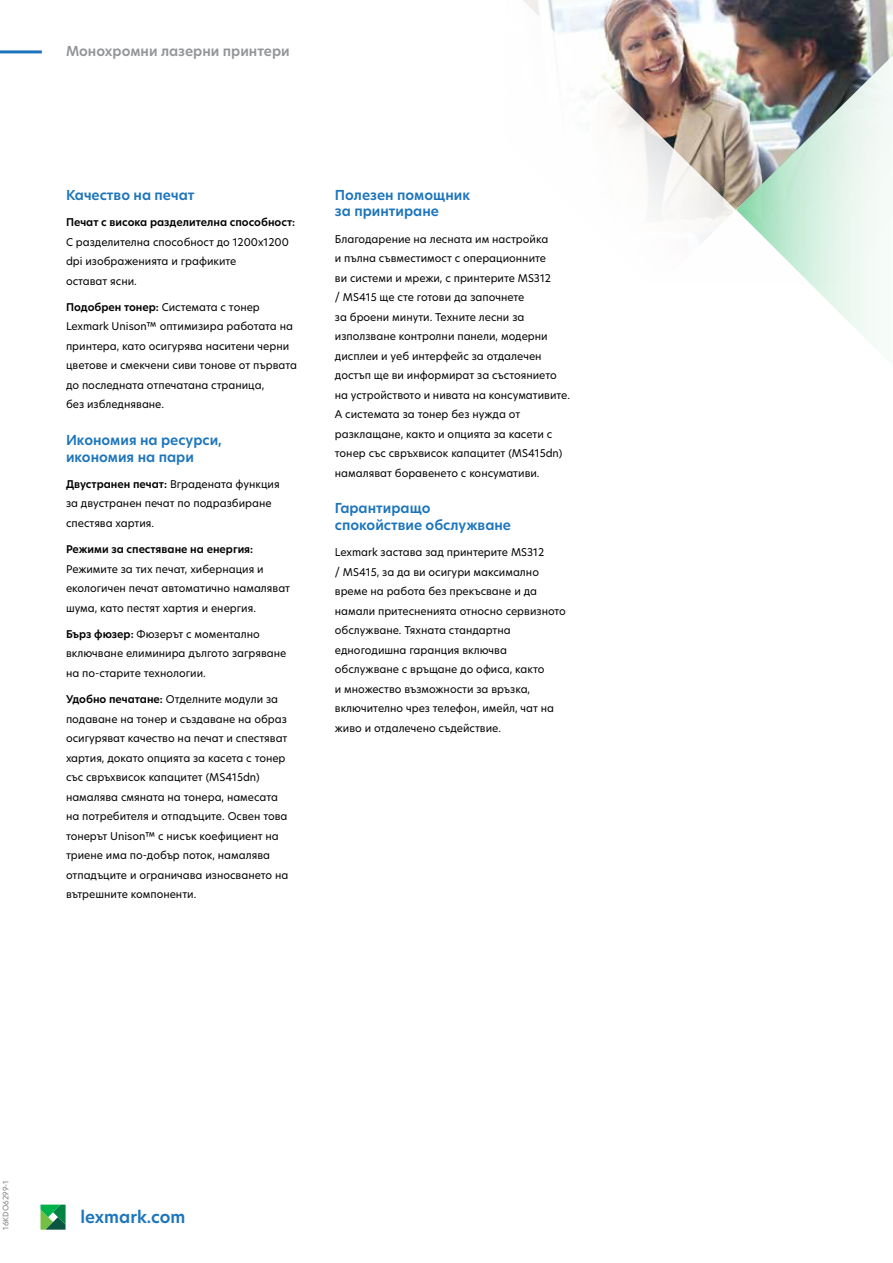
<style>
.page{position:relative;width:893px;height:1263px;background:#fff}
.page>*{position:absolute;margin:0;border:0;box-sizing:border-box;transform-origin:0 0}
.t1{font:600 16.5px "TP Hero";color:#1c75bc}
.t2{font:600 13.5px/16.5px "TP Hero";color:#1c75bc}
.t3{font:600 13.5px "TP Hero";color:#939598}
.t4{font:10.5px/19.5px "TP Hero";color:#000}
.t5{font:600 10.5px "TP Hero";color:#000}
.t6{font:7.5px "TP Hero";color:#7e7e85}
.s1{font-weight:600}
</style>
<div class="page">
<img style="left:523px;top:0;width:370px;height:243px">
<img style="left:736px;top:40px;width:157px;height:309px">
<hr style="left:0;top:50px;width:42px;height:3px;background:#1c75bc">
<svg style="left:40px;top:1204px;width:26px;height:26px"></svg>
<p class="t3" style="left:66px;top:42px;width:225px">Монохромни лазерни принтери</p>
<p class="t2" style="left:66px;top:187px;width:130px">Качество на печат</p>
<p class="t5" style="left:66px;top:215px;width:231px">Печат с висока разделителна способност:</p>
<p class="t4" style="left:66px;top:232px;width:224px">С разделителна способност до 1200x1200 dpi изображенията и графиките<br>остават ясни.</p>
<p class="t4" style="left:66px;top:297px;width:233px"><span class="s1">Подобрен тонер:</span> Системата с тонер Lexmark Unison™ оптимизира работата на принтера, като осигурява наситени черни цветове и смекчени сиви тонове от първата до последната отпечатана страница,<br>без избледняване.</p>
<p class="t2" style="left:66px;top:432px;width:157px">Икономия на ресурси, икономия на пари</p>
<p class="t4" style="left:66px;top:474px;width:215px"><span class="s1">Двустранен печат:</span> Вградената функция за двустранен печат по подразбиране спестява хартия.</p>
<p class="t5" style="left:66px;top:542px;width:189px">Режими за спестяване на енергия:</p>
<p class="t4" style="left:66px;top:559px;width:226px">Режимите за тих печат, хибернация и екологичен печат автоматично намаляват шума, като пестят хартия и енергия.</p>
<p class="t4" style="left:66px;top:624px;width:222px"><span class="s1">Бърз фюзер:</span> Фюзерът с моментално включване елиминира дългото загряване на по-старите технологии.</p>
<p class="t4" style="left:66px;top:689px;width:224px"><span class="s1">Удобно печатане:</span> Отделните модули за подаване на тонер и създаване на образ осигуряват качество на печат и спестяват хартия, докато опцията за касета с тонер със свръхвисок капацитет (MS415dn) намалява смяната на тонера, намесата на потребителя и отпадъците. Освен това тонерът Unison™ с нисък коефициент на триене има по-добър поток, намалява отпадъците и ограничава износването на вътрешните компоненти.</p>
<p class="t2" style="left:335px;top:187px;width:137px">Полезен помощник за принтиране</p>
<p class="t4" style="left:335px;top:229px;width:237px">Благодарение на лесната им настройка<br>и пълна съвместимост с операционните<br>ви системи и мрежи, с принтерите MS312<br>/ MS415 ще сте готови да започнете<br>за броени минути. Техните лесни за използване контролни панели, модерни дисплеи и уеб интерфейс за отдалечен достъп ще ви информират за състоянието на устройството и нивата на консумативите.<br>А системата за тонер без нужда от разклащане, както и опцията за касети с тонер със свръхвисок капацитет (MS415dn) намаляват боравенето с консумативи.</p>
<p class="t2" style="left:335px;top:500px;width:178px">Гарантиращо спокойствие обслужване</p>
<p class="t4" style="left:335px;top:542px;width:232px">Lexmark застава зад принтерите MS312<br>/ MS415, за да ви осигури максимално време на работа без прекъсване и да намали притесненията относно сервизното обслужване. Тяхната стандартна едногодишна гаранция включва обслужване с връщане до офиса, както<br>и множество възможности за връзка, включително чрез телефон, имейл, чат на живо и отдалечено съдействие.</p>
<p class="t6" style="left:1px;top:1230px;width:50px;rotate:-90deg">16KDO6299-1</p>
<h1 class="t1" style="left:80px;top:1206px;width:106px">lexmark.com</h1>
</div>
